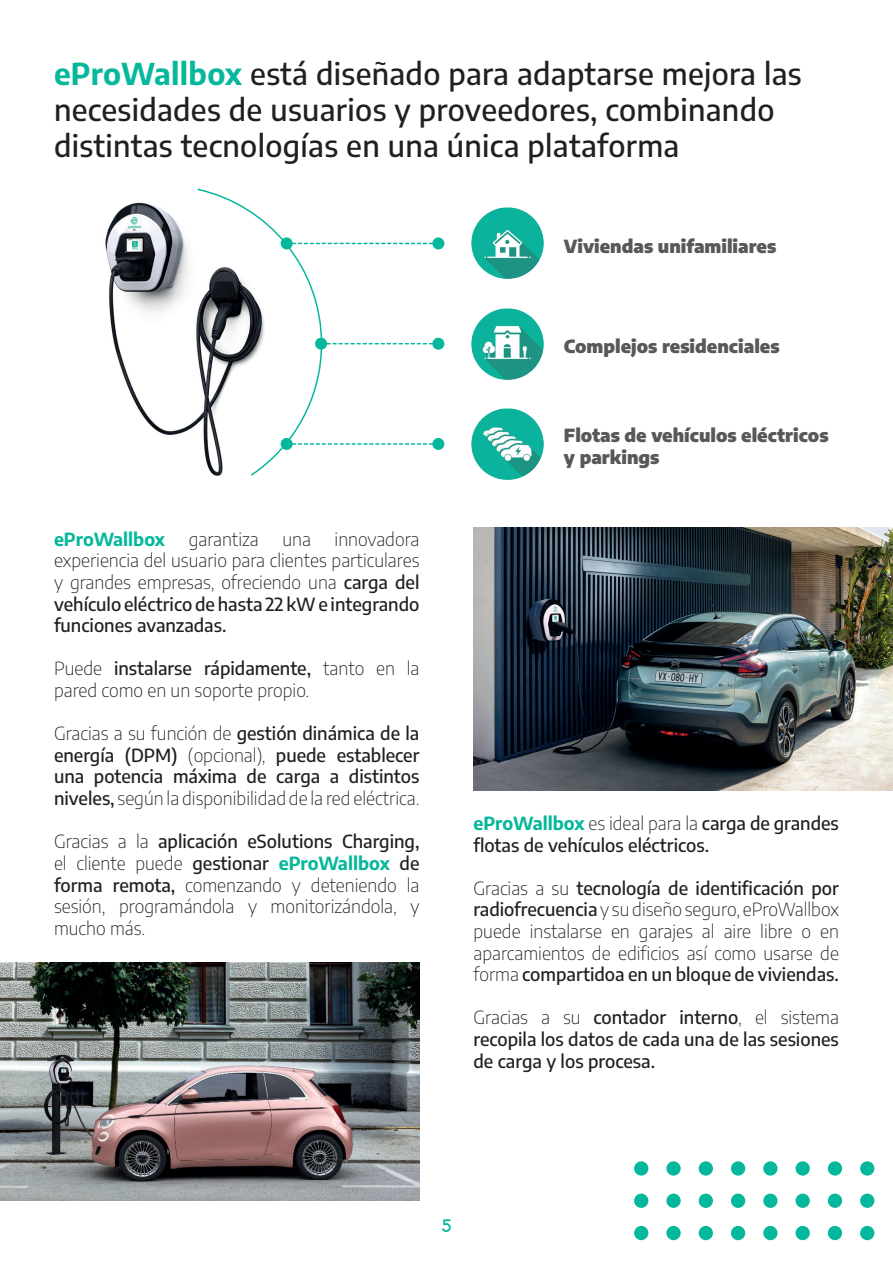
<style>
.page{position:relative;width:893px;height:1263px;background:#fff}
.page>*{position:absolute;margin:0;border:0;box-sizing:border-box;transform-origin:0 0}
.t1{font:500 30px/36px "Encode Sans";letter-spacing:.01em;color:#231f20}
.t2{font:200 18px/21.6px "Encode Sans";color:#231f20;text-align:justify}
.t3{font:500 18px/21.6px "Encode Sans";color:#231f20;text-align:justify}
.t4{font:900 18px/21.6px "Encode Sans";color:#57585a}
.t5{font:700 18px "Encode Sans";color:#05b89b}
.t6{font:18px "Arciform";color:#05b89b}
.s1{font-weight:700;color:#05b89b}
.s2{font-weight:500}
.s3{font-weight:200}
</style>
<div class="page">
<img style="left:0;top:962px;width:419px;height:238px">
<img style="left:105px;top:202px;width:91px;height:233px">
<div style="left:432px;top:237px;width:12px;height:12px;background:#05b89b;border-radius:50%"></div>
<div style="left:432px;top:438px;width:12px;height:12px;background:#05b89b;border-radius:50%"></div>
<div style="left:432px;top:338px;width:12px;height:12px;background:#05b89b;border-radius:50%"></div>
<img style="left:471px;top:207px;width:73px;height:72px">
<img style="left:471px;top:308px;width:73px;height:72px">
<img style="left:471px;top:408px;width:73px;height:72px">
<svg style="left:196px;top:188px;width:242px;height:288px"></svg>
<img style="left:473px;top:527px;width:420px;height:263px">
<div style="left:634px;top:1226px;width:14px;height:14px;background:#05b89b;border-radius:50%"></div>
<div style="left:634px;top:1193px;width:14px;height:15px;background:#05b89b;border-radius:50%"></div>
<div style="left:634px;top:1161px;width:14px;height:14px;background:#05b89b;border-radius:50%"></div>
<div style="left:666px;top:1226px;width:15px;height:14px;background:#05b89b;border-radius:50%"></div>
<div style="left:666px;top:1193px;width:15px;height:15px;background:#05b89b;border-radius:50%"></div>
<div style="left:666px;top:1161px;width:15px;height:14px;background:#05b89b;border-radius:50%"></div>
<div style="left:699px;top:1226px;width:14px;height:14px;background:#05b89b;border-radius:50%"></div>
<div style="left:699px;top:1193px;width:14px;height:15px;background:#05b89b;border-radius:50%"></div>
<div style="left:699px;top:1161px;width:14px;height:14px;background:#05b89b;border-radius:50%"></div>
<div style="left:731px;top:1226px;width:14px;height:14px;background:#05b89b;border-radius:50%"></div>
<div style="left:731px;top:1193px;width:14px;height:15px;background:#05b89b;border-radius:50%"></div>
<div style="left:731px;top:1161px;width:14px;height:14px;background:#05b89b;border-radius:50%"></div>
<div style="left:763px;top:1226px;width:14px;height:14px;background:#05b89b;border-radius:50%"></div>
<div style="left:763px;top:1193px;width:14px;height:15px;background:#05b89b;border-radius:50%"></div>
<div style="left:763px;top:1161px;width:14px;height:14px;background:#05b89b;border-radius:50%"></div>
<div style="left:795px;top:1226px;width:15px;height:14px;background:#05b89b;border-radius:50%"></div>
<div style="left:795px;top:1193px;width:15px;height:15px;background:#05b89b;border-radius:50%"></div>
<div style="left:795px;top:1161px;width:15px;height:14px;background:#05b89b;border-radius:50%"></div>
<div style="left:828px;top:1226px;width:14px;height:14px;background:#05b89b;border-radius:50%"></div>
<div style="left:828px;top:1193px;width:14px;height:15px;background:#05b89b;border-radius:50%"></div>
<div style="left:828px;top:1161px;width:14px;height:14px;background:#05b89b;border-radius:50%"></div>
<div style="left:860px;top:1226px;width:14px;height:14px;background:#05b89b;border-radius:50%"></div>
<div style="left:860px;top:1193px;width:14px;height:15px;background:#05b89b;border-radius:50%"></div>
<div style="left:860px;top:1161px;width:14px;height:14px;background:#05b89b;border-radius:50%"></div>
<h1 class="t1" style="left:54px;top:54px;width:749px"><span class="s1">eProWallbox</span> está diseñado para adaptarse mejora las necesidades de usuarios y proveedores, combinando distintas tecnologías en una única plataforma</h1>
<p class="t4" style="left:564px;top:234px;width:214px">Viviendas unifamiliares</p>
<p class="t4" style="left:564px;top:335px;width:217px">Complejos residenciales</p>
<p class="t2" style="left:54px;top:528px;width:367px;text-indent:281px">innovadora experiencia del usuario para clientes particulares y grandes empresas, ofreciendo una <span class="s2">carga del vehículo eléctrico de hasta 22 kW e integrando funciones avanzadas.</span></p>
<p class="t2" style="left:54px;top:657px;width:367px">Puede <span class="s2">instalarse rápidamente,</span> tanto en la pared como en un soporte propio.</p>
<p class="t3" style="left:54px;top:722px;width:367px"><span class="s3">Gracias a su función de</span> gestión dinámica de la energía (DPM) <span class="s3">(opcional),</span> puede establecer una potencia máxima de carga a distintos niveles, <span class="s3">según la disponibilidad de la red eléctrica.</span></p>
<p class="t2" style="left:54px;top:830px;width:367px">Gracias a la <span class="s2">aplicación eSolutions Charging, </span>el cliente puede <span class="s2">gestionar</span> <span class="s1">eProWallbox</span> <span class="s2">de forma remota,</span> comenzando y deteniendo la sesión, programándola y monitorizándola, y mucho más.</p>
<p class="t5" style="left:54px;top:527px;width:113px">eProWallbox</p>
<p class="t2" style="left:189px;top:528px;width:72px">garantiza</p>
<p class="t2" style="left:282px;top:528px;width:30px">una</p>
<p class="t4" style="left:564px;top:424px;width:266px">Flotas de vehículos eléctricos y parkings</p>
<p class="t3" style="left:473px;top:812px;width:367px"><span class="s1">eProWallbox</span> <span class="s3">es ideal para la</span> carga de grandes flotas de vehículos eléctricos.</p>
<p class="t2" style="left:473px;top:876px;width:367px">Gracias a su <span class="s2">tecnología de identificación por radiofrecuencia</span> y su diseño seguro, eProWallbox puede instalarse en garajes al aire libre o en aparcamientos de edificios así como usarse de forma <span class="s2">compartidoa en un bloque de viviendas.</span></p>
<p class="t3" style="left:473px;top:1006px;width:367px"><span class="s3">Gracias a su</span> contador interno<span class="s3">, el sistema </span>recopila los datos de cada una de las sesiones de carga y los procesa.</p>
<p class="t6" style="left:442px;top:1214px;width:11px">5</p>
</div>
